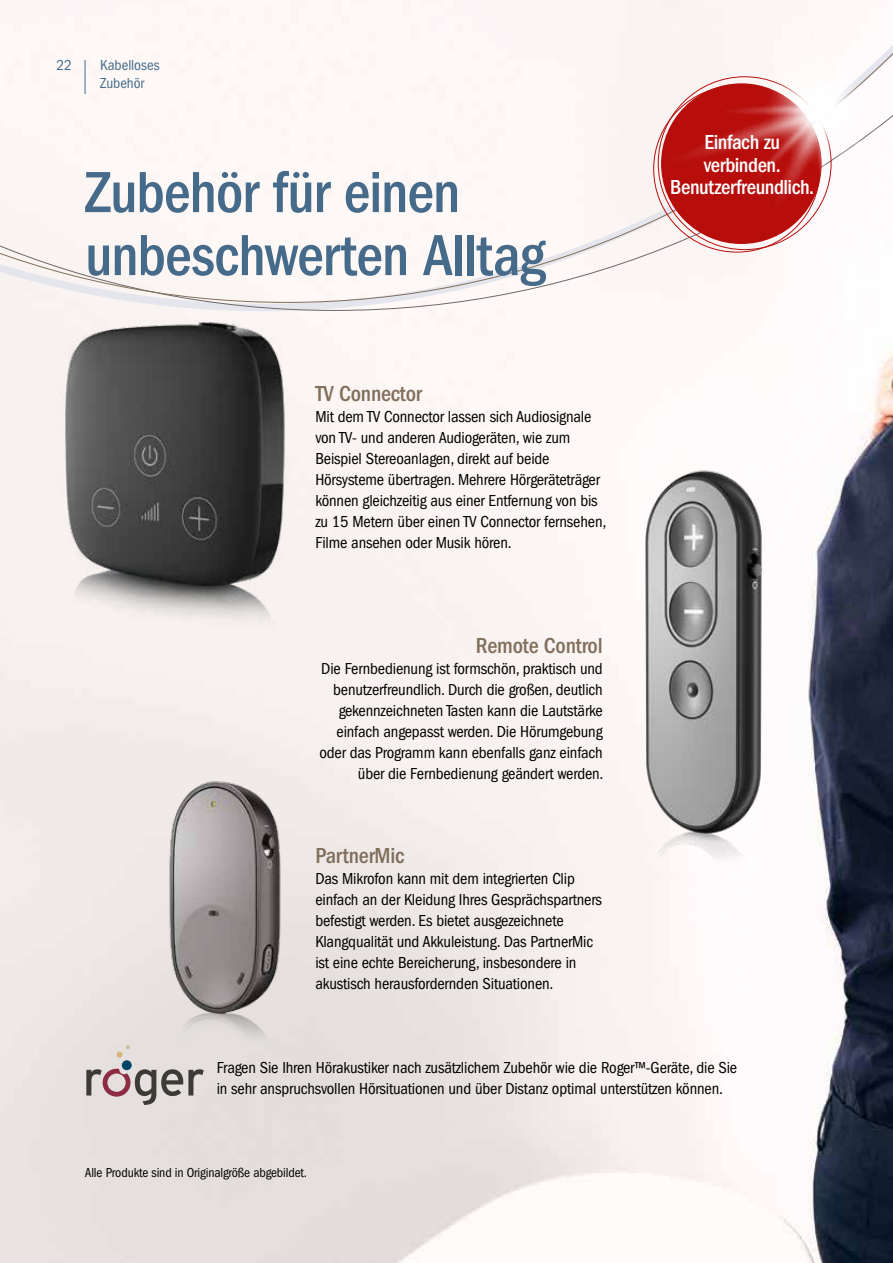
<style>
.page{position:relative;width:893px;height:1263px;background:#fff}
.page>*{position:absolute;margin:0;border:0;box-sizing:border-box;transform-origin:0 0}
.t1{font:500 condensed 60px/63px "ITC Franklin Gothic Std";letter-spacing:-.015em;color:#466b8a}
.t2{font:500 condensed 22.5px "ITC Franklin Gothic Std";letter-spacing:-.01em;color:#816f5c}
.t3{font:500 condensed 21px/22.5px "ITC Franklin Gothic Std";letter-spacing:-.02em;color:#fff;text-align:center}
.t4{font:condensed 16.5px/21px "ITC Franklin Gothic Std";letter-spacing:-.01em;color:#000}
.t5{font:condensed 15px/18px "ITC Franklin Gothic Std";letter-spacing:-.005em;color:#466b8a}
.t6{font:condensed 13.5px "ITC Franklin Gothic Std";letter-spacing:-.01em;color:#000}
</style>
<div class="page">
<img style="left:0;top:311px;width:893px;height:952px">
<img style="left:0;top:311px;width:342px;height:368px">
<svg style="left:86px;top:1069px;width:118px;height:36px;background:#b2a7a6"></svg>
<div style="left:122px;top:1060px;width:10px;height:10px;background:#046;border-radius:50%"></div>
<img style="left:606px;top:451px;width:168px;height:422px">
<img style="left:92px;top:763px;width:206px;height:300px">
<svg style="left:0;top:303px;width:506px;height:8px"></svg>
<div style="left:0;top:0;width:813px;height:303px;background:#fef9f6"></div>
<hr style="left:85px;top:60px;width:1px;height:34px;background:#466b8a">
<div style="left:661px;top:83px;width:161px;height:161px;background:#b70e0c;border-radius:50%"></div>
<img style="left:665px;top:0;width:228px;height:217px">
<p class="t5" style="left:57px;top:56px;width:17px">22</p>
<p class="t5" style="left:100px;top:56px;width:61px">Kabelloses<br>Zubehör</p>
<h1 class="t1" style="left:85px;top:161px;width:462px">Zubehör für einen unbeschwerten Alltag</h1>
<p class="t3" style="left:670px;top:131px;width:146px">Einfach zu verbinden.<br>Benutzerfreundlich.</p>
<h2 class="t2" style="left:315px;top:381px;width:108px">TV Connector</h2>
<p class="t4" style="left:315px;top:406px;width:292px">Mit dem TV Connector lassen sich Audiosignale von TV- und anderen Audiogeräten, wie zum Beispiel Stereoanlagen, direkt auf beide Hörsysteme übertragen. Mehrere Hörgeräteträger können gleichzeitig aus einer Entfernung von bis zu 15 Metern über einen TV Connector fernsehen, Filme ansehen oder Musik hören.</p>
<h2 class="t2" style="left:476px;top:633px;width:128px">Remote Control</h2>
<p class="t4" style="left:319px;top:658px;width:286px;text-align:right">Die Fernbedienung ist formschön, praktisch und benutzerfreundlich. Durch die großen, deutlich gekennzeichneten Tasten kann die Lautstärke einfach angepasst werden. Die Hörumgebung oder das Programm kann ebenfalls ganz einfach über die Fernbedienung geändert werden.</p>
<h2 class="t2" style="left:315px;top:843px;width:91px">PartnerMic</h2>
<p class="t4" style="left:315px;top:868px;width:288px">Das Mikrofon kann mit dem integrierten Clip einfach an der Kleidung Ihres Gesprächspartners befestigt werden. Es bietet ausgezeichnete Klangqualität und Akkuleistung. Das PartnerMic ist eine echte Bereicherung, insbesondere in akustisch herausfordernden Situationen.</p>
<p class="t4" style="left:217px;top:1057px;width:522px">Fragen Sie Ihren Hörakustiker nach zusätzlichem Zubehör wie die Roger™-Geräte, die Sie in sehr anspruchsvollen Hörsituationen und über Distanz optimal unterstützen können.</p>
<p class="t6" style="left:85px;top:1165px;width:224px">Alle Produkte sind in Originalgröße abgebildet.</p>
</div>
